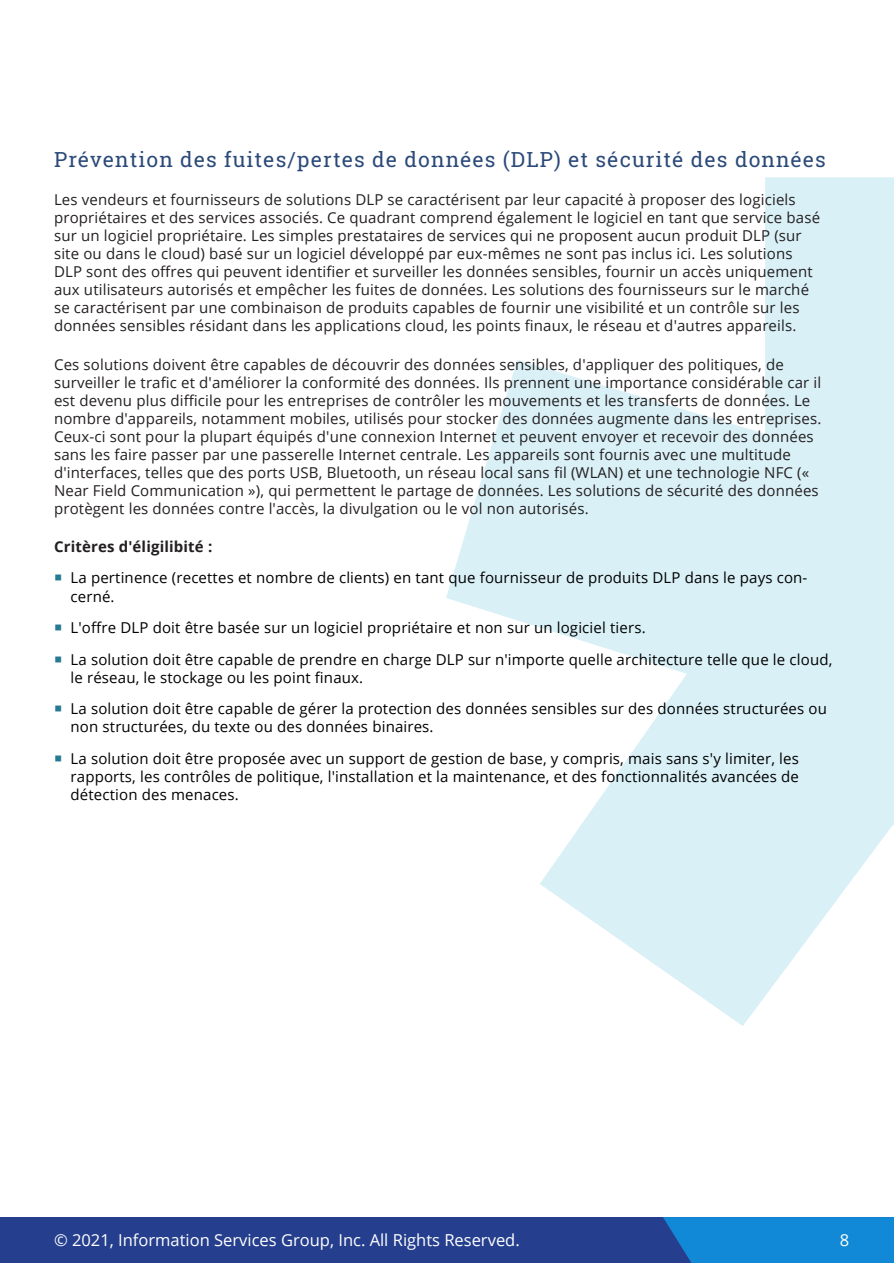
<style>
.page{position:relative;width:894px;height:1263px;background:#fff}
.page>*{position:absolute;margin:0;border:0;box-sizing:border-box;transform-origin:0 0}
.Body_Copy{font:21px "Roboto Slab";letter-spacing:.05em;color:#2b4a79}
.t1{font:16.5px "Open Sans";color:#fff}
.Body_Copy-2{font:15px/18px "Open Sans";letter-spacing:.01em;color:#231f20}
.t2{font:15px/18px "Open Sans";letter-spacing:.01em;color:#000}
.Body_Copy-3{font:700 15px "Open Sans";letter-spacing:.01em;color:#231f20}
</style>
<div class="page">
<div style="left:0;top:1217px;width:893px;height:46px;background:#253f8e"></div>
<div style="left:663px;top:1217px;width:230px;height:46px;background:#1289d7"></div>
<svg style="left:446px;top:177px;width:447px;height:849px;fill:#d9f0f6"></svg>
<p class="Body_Copy" style="left:54px;top:145px;width:773px">Prévention des fuites/pertes de données (DLP) et sécurité des données</p>
<p class="Body_Copy-2" style="left:54px;top:190px;width:767px">Les vendeurs et fournisseurs de solutions DLP se caractérisent par leur capacité à proposer des logiciels propriétaires et des services associés. Ce quadrant comprend également le logiciel en tant que service basé sur un logiciel propriétaire. Les simples prestataires de services qui ne proposent aucun produit DLP (sur site ou dans le cloud) basé sur un logiciel développé par eux-mêmes ne sont pas inclus ici. Les solutions DLP sont des offres qui peuvent identifier et surveiller les données sensibles, fournir un accès uniquement aux utilisateurs autorisés et empêcher les fuites de données. Les solutions des fournisseurs sur le marché se caractérisent par une combinaison de produits capables de fournir une visibilité et un contrôle sur les données sensibles résidant dans les applications cloud, les points finaux, le réseau et d'autres appareils.</p>
<p class="Body_Copy-2" style="left:54px;top:355px;width:768px">Ces solutions doivent être capables de découvrir des données sensibles, d'appliquer des politiques, de surveiller le trafic et d'améliorer la conformité des données. Ils prennent une importance considérable car il est devenu plus difficile pour les entreprises de contrôler les mouvements et les transferts de données. Le nombre d'appareils, notamment mobiles, utilisés pour stocker des données augmente dans les entreprises.<br>Ceux-ci sont pour la plupart équipés d'une connexion Internet et peuvent envoyer et recevoir des données sans les faire passer par une passerelle Internet centrale. Les appareils sont fournis avec une multitude d'interfaces, telles que des ports USB, Bluetooth, un réseau local sans fil (WLAN) et une technologie NFC (« Near Field Communication »), qui permettent le partage de données. Les solutions de sécurité des données protègent les données contre l'accès, la divulgation ou le vol non autorisés.</p>
<p class="Body_Copy-3" style="left:54px;top:536px;width:160px">Critères d'éligilibité :</p>
<p class="t2" style="left:70px;top:568px;width:738px">La pertinence (recettes et nombre de clients) en tant que fournisseur de produits DLP dans le pays con&shy;cerné.</p>
<p class="t2" style="left:70px;top:618px;width:576px">L'offre DLP doit être basée sur un logiciel propriétaire et non sur un logiciel tiers.</p>
<p class="t2" style="left:70px;top:649px;width:763px">La solution doit être capable de prendre en charge DLP sur n'importe quelle architecture telle que le cloud, le réseau, le stockage ou les point finaux.</p>
<p class="t2" style="left:70px;top:699px;width:757px">La solution doit être capable de gérer la protection des données sensibles sur des données structurées ou non structurées, du texte ou des données binaires.</p>
<p class="t2" style="left:70px;top:748px;width:729px;text-align:justify">La solution doit être proposée avec un support de gestion de base, y compris, mais sans s'y limiter, les rapports, les contrôles de politique, l'installation et la maintenance, et des fonctionnalités avancées de détection des menaces.</p>
<p class="t1" style="left:54px;top:1229px;width:467px">© 2021, Information Services Group, Inc. All Rights Reserved.</p>
<p class="t1" style="left:839px;top:1229px;width:11px">8</p>
</div>
